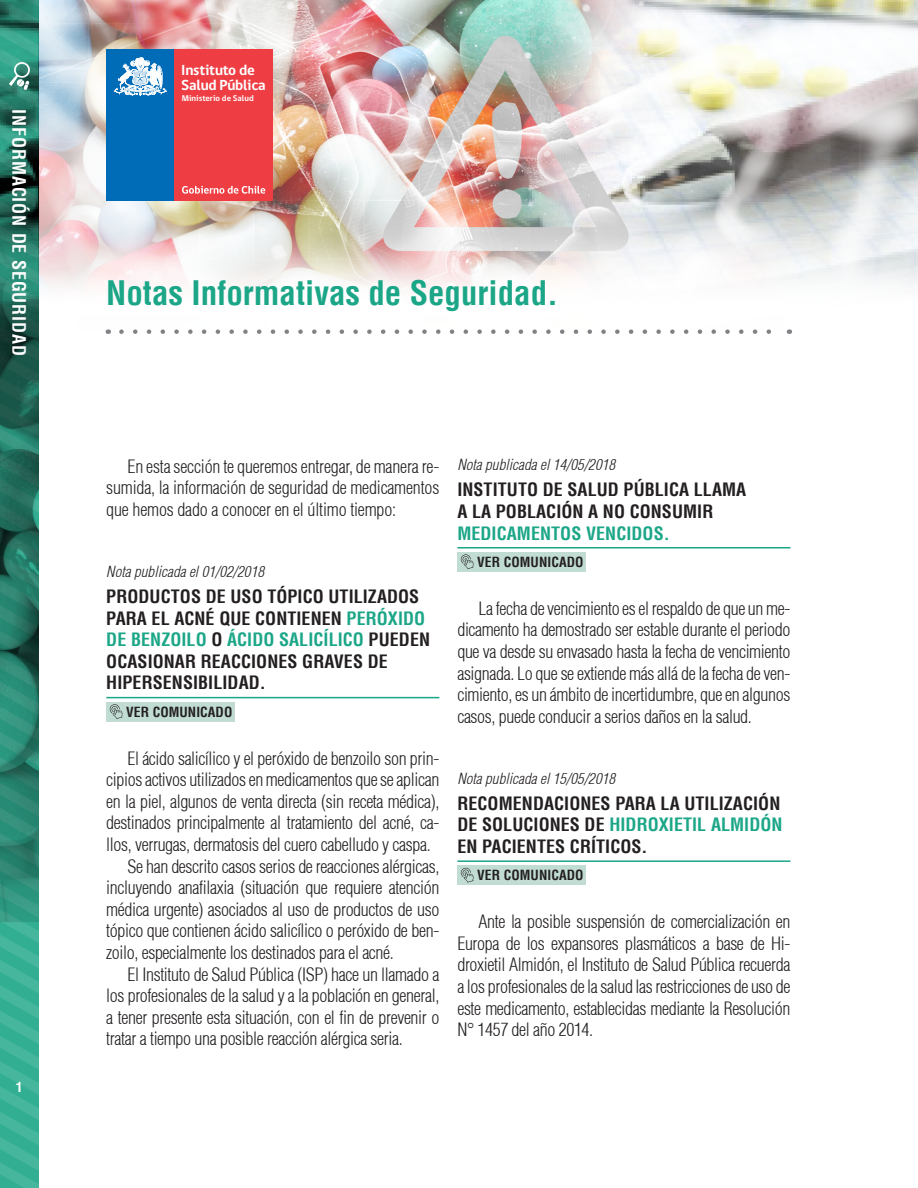
<style>
.page{position:relative;width:918px;height:1188px;background:#fff}
.page>*{position:absolute;margin:0;border:0;box-sizing:border-box;transform-origin:0 0}
.texto_normal{font:700 condensed 33px "Helvetica";color:#1ba687}
.texto_normal-2{font:300 condensed 18px/21.6px "Helvetica";letter-spacing:-.02em;color:#231f20;text-align:justify}
.Titutlo_texto_01{font:700 condensed 18px/21.6px "Helvetica";letter-spacing:.005em;color:#231f20}
.t1{font:700 condensed 18px "Helvetica";letter-spacing:.05em;color:#fff}
.fechas_texto_normal{font:italic 300 condensed 15px "Helvetica";letter-spacing:.005em;color:#231f20}
.t2{font:700 15px/14.4px "gob CL";letter-spacing:-.015em;color:#fff}
.t3{font:700 condensed 13.65px "Helvetica";letter-spacing:.005em;color:#231f20}
.t4{font:700 condensed 13.5px "Helvetica";color:#fff}
.t5{font:700 8.55px "gob CL";color:#fff}
.s1{color:#1ba687}
</style>
<div class="page">
<svg style="left:0;top:0;width:39px;height:1188px;background:#2b816e"></svg>
<hr style="left:106px;top:697px;width:333px;height:1px;background:#1ba687">
<div style="left:106px;top:702px;width:129px;height:19px;background:#c1ddd3"></div>
<svg style="left:110px;top:704px;width:13px;height:15px"></svg>
<hr style="left:457px;top:547px;width:333px;height:2px;background:#1ba687">
<div style="left:457px;top:552px;width:129px;height:20px;background:#c1ddd3"></div>
<svg style="left:461px;top:554px;width:13px;height:15px"></svg>
<hr style="left:457px;top:860px;width:333px;height:2px;background:#1ba687">
<div style="left:457px;top:866px;width:129px;height:19px;background:#c1ddd3"></div>
<svg style="left:461px;top:868px;width:13px;height:15px"></svg>
<img style="left:39px;top:0;width:879px;height:332px">
<div style="left:106px;top:50px;width:68px;height:151px;background:#006cb7"></div>
<div style="left:174px;top:50px;width:99px;height:151px;background:#ee3d43"></div>
<svg style="left:114px;top:57px;width:53px;height:39px"></svg>
<svg style="left:182px;top:186px;width:83px;height:8px"></svg>
<svg style="left:121px;top:329px;width:661px;height:5px"></svg>
<p class="t1" style="left:30px;top:109px;width:248px;rotate:90deg">INFORMACIÓN DE SEGURIDAD</p>
<p class="t4" style="left:16px;top:1078px;width:8px">1</p>
<p class="t2" style="left:181px;top:63px;width:86px">Instituto de<br>Salud Pública</p>
<p class="t5" style="left:182px;top:92px;width:73px">Ministerio de Salud</p>
<p class="texto_normal" style="left:106px;top:272px;width:453px">Notas Informativas de Seguridad.</p>
<p class="texto_normal-2" style="left:106px;top:455px;width:335px;text-indent:21px">En esta sección te queremos entregar, de manera re&shy;sumida, la información de seguridad de medicamentos que hemos dado a conocer en el último tiempo:</p>
<p class="fechas_texto_normal" style="left:106px;top:562px;width:159px">Nota publicada el 01/02/2018</p>
<p class="Titutlo_texto_01" style="left:106px;top:585px;width:325px">PRODUCTOS DE USO TÓPICO UTILIZADOS<br>PARA EL ACNÉ QUE CONTIENEN <span class="s1">PERÓXIDO<br>DE BENZOILO</span> O <span class="s1">ÁCIDO SALICÍLICO</span> PUEDEN<br>OCASIONAR REACCIONES GRAVES DE<br>HIPERSENSIBILIDAD.</p>
<p class="t3" style="left:126px;top:703px;width:108px">VER COMUNICADO</p>
<p class="texto_normal-2" style="left:106px;top:747px;width:335px;text-indent:21px">El ácido salicílico y el peróxido de benzoilo son prin&shy;cipios activos utilizados en medicamentos que se aplican en la piel, algunos de venta directa (sin receta médica), destinados principalmente al tratamiento del acné, ca&shy;llos, verrugas, dermatosis del cuero cabelludo y caspa.</p>
<p class="texto_normal-2" style="left:106px;top:855px;width:335px;text-indent:21px">Se han descrito casos serios de reacciones alérgicas, incluyendo anafilaxia (situación que requiere atención médica urgente) asociados al uso de productos de uso tópico que contienen ácido salicílico o peróxido de ben&shy;zoilo, especialmente los destinados para el acné.</p>
<p class="texto_normal-2" style="left:106px;top:963px;width:335px;text-indent:21px">El Instituto de Salud Pública (ISP) hace un llamado a los profesionales de la salud y a la población en general, a tener presente esta situación, con el fin de prevenir o tratar a tiempo una posible reacción alérgica seria.</p>
<p class="fechas_texto_normal" style="left:457px;top:456px;width:159px">Nota publicada el 14/05/2018</p>
<p class="Titutlo_texto_01" style="left:457px;top:479px;width:290px">INSTITUTO DE SALUD PÚBLICA LLAMA<br>A LA POBLACIÓN A NO CONSUMIR<br><span class="s1">MEDICAMENTOS VENCIDOS.</span></p>
<p class="t3" style="left:477px;top:553px;width:108px">VER COMUNICADO</p>
<p class="texto_normal-2" style="left:457px;top:597px;width:335px;text-indent:21px">La fecha de vencimiento es el respaldo de que un me&shy;dicamento ha demostrado ser estable durante el periodo que va desde su envasado hasta la fecha de vencimiento asignada. Lo que se extiende más allá de la fecha de ven&shy;cimiento, es un ámbito de incertidumbre, que en algunos casos, puede conducir a serios daños en la salud.</p>
<p class="fechas_texto_normal" style="left:457px;top:769px;width:159px">Nota publicada el 15/05/2018</p>
<p class="Titutlo_texto_01" style="left:457px;top:792px;width:327px">RECOMENDACIONES PARA LA UTILIZACIÓN<br>DE SOLUCIONES DE <span class="s1">HIDROXIETIL ALMIDÓN<br></span>EN PACIENTES CRÍTICOS.</p>
<p class="t3" style="left:477px;top:867px;width:108px">VER COMUNICADO</p>
<p class="texto_normal-2" style="left:457px;top:911px;width:335px;text-indent:21px">Ante la posible suspensión de comercialización en Europa de los expansores plasmáticos a base de Hi&shy;droxietil Almidón, el Instituto de Salud Pública recuerda a los profesionales de la salud las restricciones de uso de este medicamento, establecidas mediante la Resolución N° 1457 del año 2014.</p>
</div>
